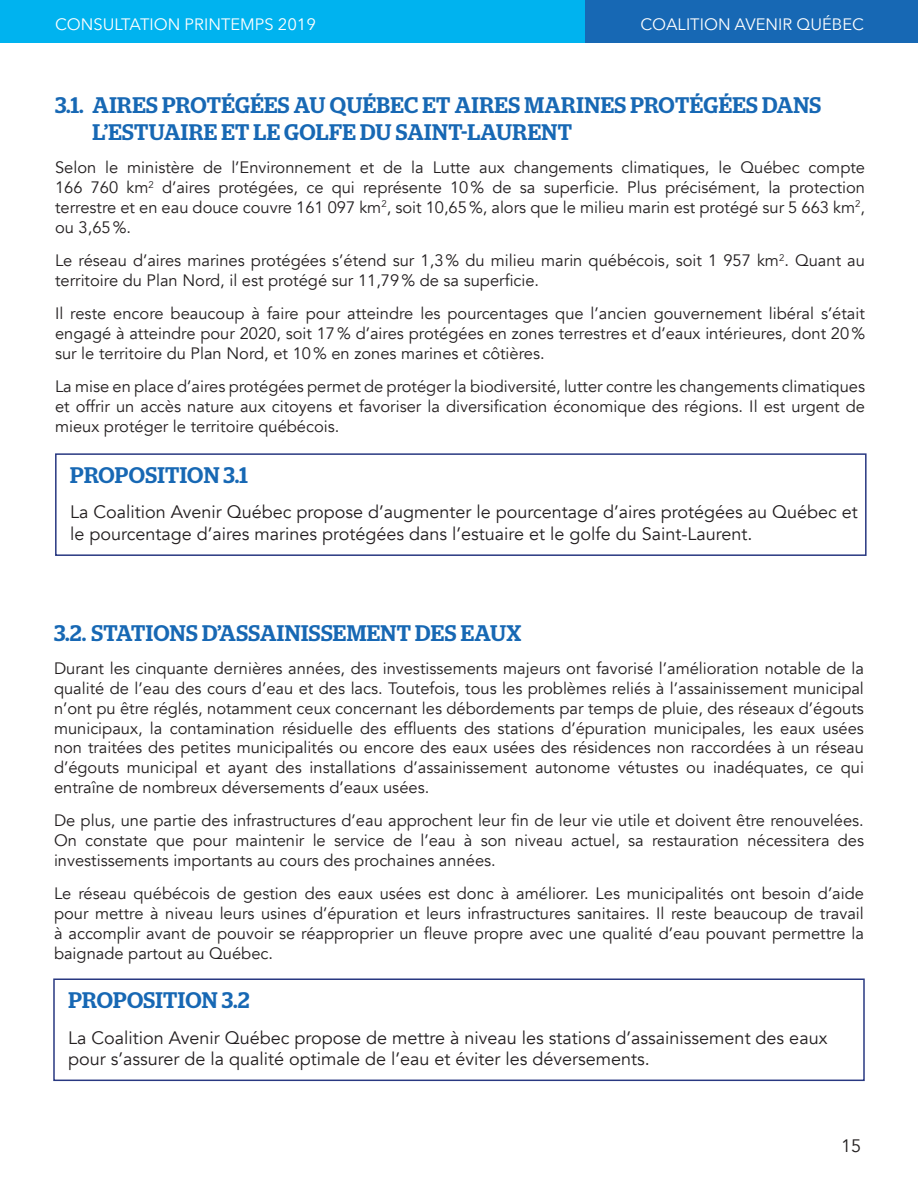
<style>
.page{position:relative;width:918px;height:1188px;background:#fff}
.page>*{position:absolute;margin:0;border:0;box-sizing:border-box;transform-origin:0 0}
.t1{font:500 22.5px/27px "Stag";letter-spacing:.02em;color:#1768b4}
.t2{font:18px/21.6px "Avenir";color:#231f20}
.t3{font:16.5px/19.8px "Avenir";color:#231f20;text-align:justify}
.t4{font:16.5px "Avenir Next";color:#fff}
</style>
<div class="page">
<div style="left:0;top:0;width:585px;height:43px;background:#00b3ef"></div>
<div style="left:585px;top:0;width:333px;height:43px;background:#1768b4"></div>
<div style="left:55px;top:453px;width:812px;height:103px;border:2px solid #283881"></div>
<div style="left:53px;top:978px;width:812px;height:103px;border:2px solid #283881"></div>
<p class="t4" style="left:55px;top:11px;width:263px">CONSULTATION PRINTEMPS 2019</p>
<p class="t4" style="left:641px;top:10px;width:225px">COALITION AVENIR QUÉBEC</p>
<p class="t1" style="left:93px;top:91px;width:730px;text-indent:-38px">3.1. AIRES PROTÉGÉES AU QUÉBEC ET AIRES MARINES PROTÉGÉES DANS<br>L’ESTUAIRE ET LE GOLFE DU SAINT-LAURENT</p>
<p class="t3" style="left:55px;top:158px;width:812px">Selon le ministère de l’Environnement et de la Lutte aux changements climatiques, le Québec compte 166 760 km<sup>2</sup> d’aires protégées, ce qui représente 10% de sa superficie. Plus précisément, la protection terrestre et en eau douce couvre 161 097 km<sup>2</sup>, soit 10,65%, alors que le milieu marin est protégé sur 5 663 km<sup>2</sup>, ou 3,65%.</p>
<p class="t3" style="left:55px;top:251px;width:812px">Le réseau d’aires marines protégées s’étend sur 1,3% du milieu marin québécois, soit 1 957 km<sup>2</sup>. Quant au territoire du Plan Nord, il est protégé sur 11,79% de sa superficie.</p>
<p class="t3" style="left:55px;top:304px;width:812px">Il reste encore beaucoup à faire pour atteindre les pourcentages que l’ancien gouvernement libéral s’était engagé à atteindre pour 2020, soit 17% d’aires protégées en zones terrestres et d’eaux intérieures, dont 20% sur le territoire du Plan Nord, et 10% en zones marines et côtières.</p>
<p class="t3" style="left:55px;top:377px;width:812px">La mise en place d’aires protégées permet de protéger la biodiversité, lutter contre les changements climatiques et offrir un accès nature aux citoyens et favoriser la diversification économique des régions. Il est urgent de mieux protéger le territoire québécois.</p>
<p class="t1" style="left:70px;top:462px;width:179px">PROPOSITION 3.1</p>
<p class="t2" style="left:70px;top:502px;width:789px">La Coalition Avenir Québec propose d’augmenter le pourcentage d’aires protégées au Québec et le pourcentage d’aires marines protégées dans l’estuaire et le golfe du Saint-Laurent.</p>
<p class="t1" style="left:54px;top:619px;width:469px">3.2. STATIONS D’ASSAINISSEMENT DES EAUX</p>
<p class="t3" style="left:54px;top:659px;width:812px">Durant les cinquante dernières années, des investissements majeurs ont favorisé l’amélioration notable de la qualité de l’eau des cours d’eau et des lacs. Toutefois, tous les problèmes reliés à l’assainissement municipal n’ont pu être réglés, notamment ceux concernant les débordements par temps de pluie, des réseaux d’égouts municipaux, la contamination résiduelle des effluents des stations d’épuration municipales, les eaux usées non traitées des petites municipalités ou encore des eaux usées des résidences non raccordées à un réseau d’égouts municipal et ayant des installations d’assainissement autonome vétustes ou inadéquates, ce qui entraîne de nombreux déversements d’eaux usées.</p>
<p class="t3" style="left:54px;top:811px;width:812px">De plus, une partie des infrastructures d’eau approchent leur fin de leur vie utile et doivent être renouvelées.<br>On constate que pour maintenir le service de l’eau à son niveau actuel, sa restauration nécessitera des investissements importants au cours des prochaines années.</p>
<p class="t3" style="left:54px;top:884px;width:812px">Le réseau québécois de gestion des eaux usées est donc à améliorer. Les municipalités ont besoin d’aide pour mettre à niveau leurs usines d’épuration et leurs infrastructures sanitaires. Il reste beaucoup de travail à accomplir avant de pouvoir se réapproprier un fleuve propre avec une qualité d’eau pouvant permettre la baignade partout au Québec.</p>
<p class="t1" style="left:68px;top:987px;width:183px">PROPOSITION 3.2</p>
<p class="t2" style="left:68px;top:1027px;width:761px">La Coalition Avenir Québec propose de mettre à niveau les stations d’assainissement des eaux pour s’assurer de la qualité optimale de l’eau et éviter les déversements.</p>
<p class="t2" style="left:841px;top:1135px;width:22px">15</p>
</div>
